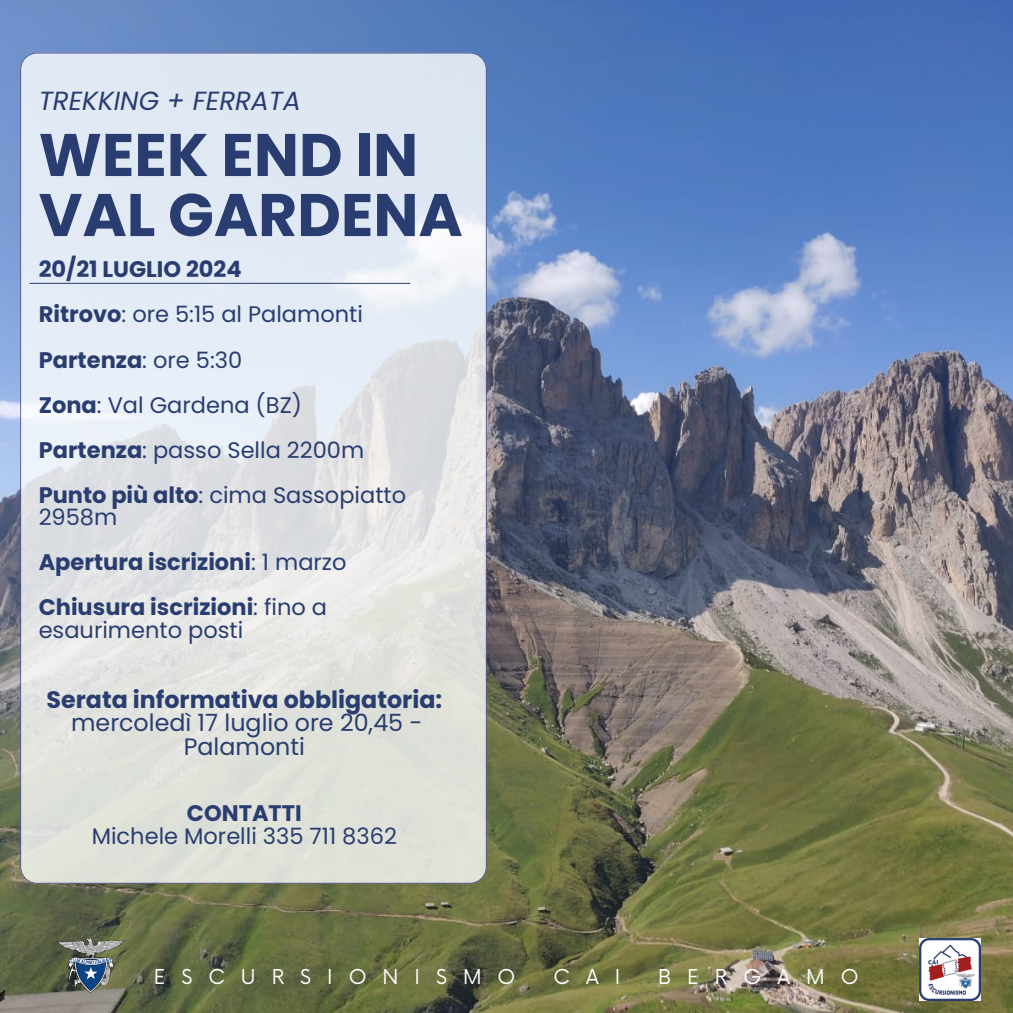
<style>
.page{position:relative;width:1013px;height:1013px;background:#fff}
.page>*{position:absolute;margin:0;border:0;box-sizing:border-box;transform-origin:0 0}
.t1{font:700 60px/60px "Poppins";color:#293d70}
.t2{font:italic 26.25px "Poppins";color:#293d70}
.t3{font:23.75px/23.5px "Poppins";color:#293d70;text-align:center}
.t4{font:22.5px/22.5px "Poppins";color:#293d70}
.t5{font:700 22.5px "Poppins";color:#293d70}
.t6{font:20px "Now";letter-spacing:.8em;color:#fff}
.s1{font-weight:700}
.s2{font-weight:400}
</style>
<div class="page">
<img style="left:0;top:0;width:1012px;height:1012px">
<svg style="left:20px;top:53px;width:466px;height:830px;background:#e1e5e8"></svg>
<hr style="left:30px;top:283px;width:380px;height:1px;background:#293d70">
<img style="left:30px;top:938px;width:125px;height:64px">
<img style="left:919px;top:938px;width:61px;height:62px">
<h5 class="t2" style="left:39px;top:83px;width:264px">TREKKING + FERRATA</h5>
<h4 class="t1" style="left:39px;top:125px;width:425px">WEEK END IN<br>VAL GARDENA</h4>
<p class="t5" style="left:39px;top:253px;width:204px">20/21 LUGLIO 2024</p>
<h5 class="t4" style="left:39px;top:303px;width:326px"><span class="s1">Ritrovo</span>: ore 5:15 al Palamonti</h5>
<h5 class="t5" style="left:39px;top:344px;width:205px">Partenza<span class="s2">: ore 5:30</span></h5>
<h5 class="t4" style="left:39px;top:393px;width:265px"><span class="s1">Zona</span>: Val Gardena (BZ)</h5>
<h5 class="t4" style="left:39px;top:438px;width:327px"><span class="s1">Partenza</span>: passo Sella 2200m</h5>
<h5 class="t4" style="left:39px;top:483px;width:369px"><span class="s1">Punto più alto</span>: cima Sassopiatto<br>2958m</h5>
<h5 class="t5" style="left:39px;top:546px;width:309px">Apertura iscrizioni<span class="s2">: 1 marzo</span></h5>
<h3 class="t4" style="left:39px;top:596px;width:290px"><span class="s1">Chiusura iscrizioni</span>: fino a esaurimento posti</h3>
<h5 class="t3" style="left:47px;top:688px;width:397px"><span class="s1">Serata informativa obbligatoria: </span>mercoledì 17 luglio ore 20,45 -<br>Palamonti</h5>
<p class="t4" style="left:92px;top:802px;width:307px;text-align:center"><span class="s1">CONTATTI<br></span>Michele Morelli 335 711 8362</p>
<p class="t6" style="left:154px;top:965px;width:363px">ESCURSIONISMO</p>
<p class="t6" style="left:553px;top:965px;width:68px">CAI</p>
<p class="t6" style="left:658px;top:965px;width:202px">BERGAMO</p>
</div>
